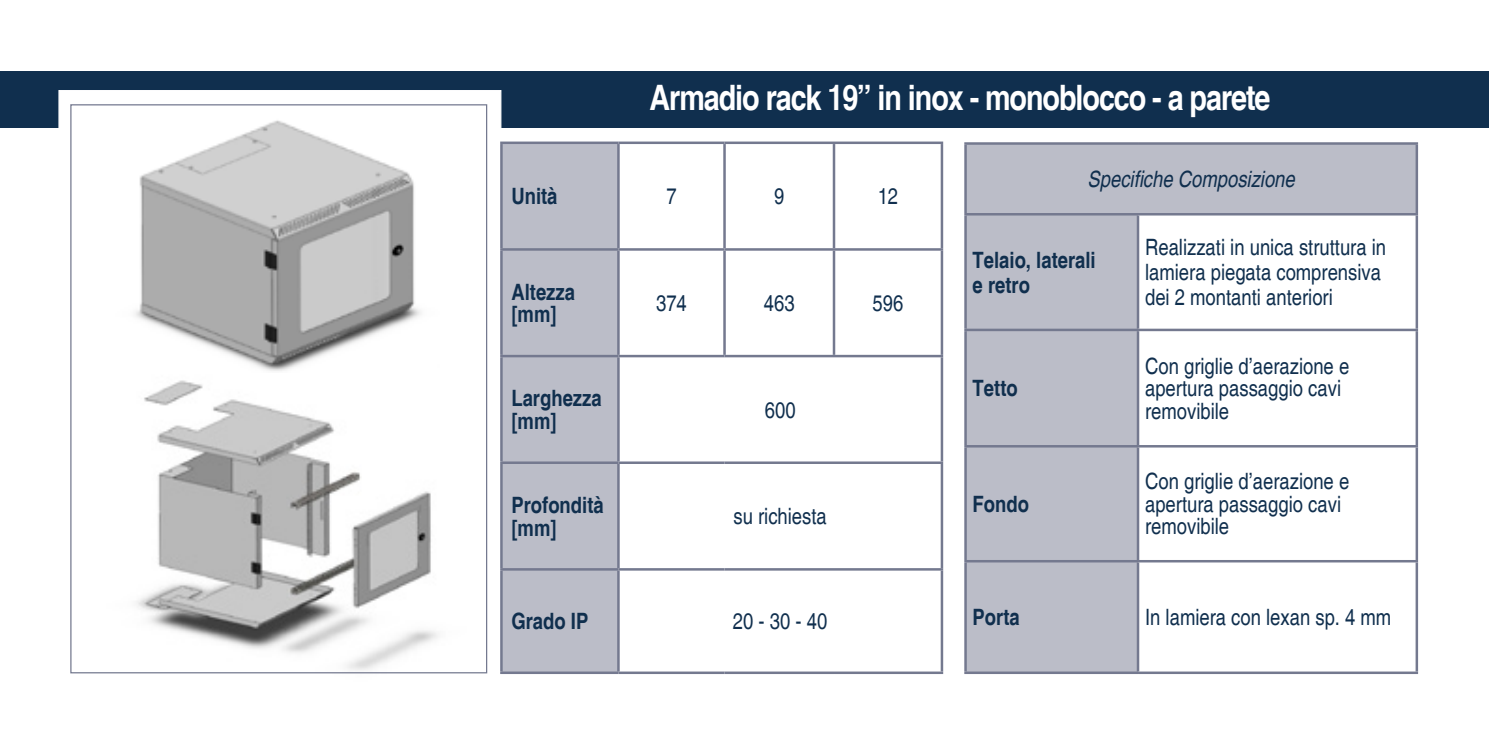
<style>
.page{position:relative;width:1489px;height:745px;background:#fff}
.page>*{position:absolute;margin:0;border:0;box-sizing:border-box;transform-origin:0 0}
.t1{font:700 condensed 35px "Helvetica";letter-spacing:-.03em;color:#fff}
.t2{font:condensed 22.5px/25px "Helvetica";color:#102f4e}
.t3{font:700 condensed 22.5px/22.5px "Helvetica";color:#102f4e}
.t4{font:italic condensed 22.5px "Helvetica";color:#102f4e}
</style>
<div class="page">
<img style="left:70px;top:363px;width:440px;height:311px">
<div style="left:0;top:71px;width:1488px;height:57px;background:#102f4e"></div>
<div style="left:58px;top:90px;width:443px;height:113px;background:#fff"></div>
<div style="left:966px;top:145px;width:449px;height:526px;background:#bbbdc8"></div>
<svg style="left:1139px;top:215px;width:276px;height:456px"></svg>
<hr style="left:964px;top:145px;width:2px;height:68px;background:#74798f">
<hr style="left:964px;top:142px;width:173px;height:3px;background:#74798f">
<hr style="left:1137px;top:142px;width:280px;height:3px;background:#74798f">
<hr style="left:1415px;top:145px;width:2px;height:68px;background:#74798f">
<hr style="left:964px;top:215px;width:2px;height:113px;background:#74798f">
<hr style="left:964px;top:331px;width:2px;height:113px;background:#74798f">
<hr style="left:964px;top:447px;width:2px;height:112px;background:#74798f">
<hr style="left:964px;top:562px;width:2px;height:109px;background:#74798f">
<hr style="left:964px;top:213px;width:173px;height:2px;background:#74798f">
<hr style="left:964px;top:328px;width:173px;height:3px;background:#74798f">
<hr style="left:964px;top:444px;width:173px;height:3px;background:#74798f">
<hr style="left:964px;top:559px;width:173px;height:3px;background:#74798f">
<hr style="left:1136px;top:215px;width:3px;height:113px;background:#74798f">
<hr style="left:1136px;top:331px;width:3px;height:113px;background:#74798f">
<hr style="left:1136px;top:447px;width:3px;height:112px;background:#74798f">
<hr style="left:1136px;top:562px;width:3px;height:109px;background:#74798f">
<hr style="left:1137px;top:213px;width:280px;height:2px;background:#74798f">
<hr style="left:1415px;top:215px;width:2px;height:113px;background:#74798f">
<hr style="left:1415px;top:331px;width:2px;height:113px;background:#74798f">
<hr style="left:1415px;top:447px;width:2px;height:112px;background:#74798f">
<hr style="left:1415px;top:562px;width:2px;height:109px;background:#74798f">
<hr style="left:1137px;top:328px;width:280px;height:3px;background:#74798f">
<hr style="left:1137px;top:444px;width:280px;height:3px;background:#74798f">
<hr style="left:1137px;top:559px;width:280px;height:3px;background:#74798f">
<hr style="left:964px;top:671px;width:173px;height:2px;background:#74798f">
<hr style="left:1137px;top:671px;width:280px;height:2px;background:#74798f">
<img style="left:82px;top:120px;width:390px;height:252px">
<div style="left:502px;top:144px;width:115px;height:527px;background:#bbbdc8"></div>
<hr style="left:500px;top:144px;width:2px;height:104px;background:#74798f">
<hr style="left:500px;top:250px;width:2px;height:104px;background:#74798f">
<hr style="left:500px;top:357px;width:2px;height:104px;background:#74798f">
<hr style="left:500px;top:463px;width:2px;height:104px;background:#74798f">
<hr style="left:500px;top:570px;width:2px;height:101px;background:#74798f">
<hr style="left:500px;top:141px;width:118px;height:3px;background:#74798f">
<hr style="left:500px;top:248px;width:118px;height:2px;background:#74798f">
<hr style="left:500px;top:354px;width:118px;height:3px;background:#74798f">
<hr style="left:500px;top:461px;width:118px;height:2px;background:#74798f">
<hr style="left:500px;top:567px;width:118px;height:3px;background:#74798f">
<hr style="left:500px;top:671px;width:118px;height:2px;background:#74798f">
<hr style="left:617px;top:144px;width:2px;height:104px;background:#74798f">
<hr style="left:617px;top:250px;width:2px;height:104px;background:#74798f">
<hr style="left:617px;top:357px;width:2px;height:104px;background:#74798f">
<hr style="left:617px;top:463px;width:2px;height:104px;background:#74798f">
<hr style="left:617px;top:570px;width:2px;height:101px;background:#74798f">
<hr style="left:618px;top:141px;width:106px;height:3px;background:#74798f">
<hr style="left:724px;top:141px;width:110px;height:3px;background:#74798f">
<hr style="left:834px;top:141px;width:109px;height:3px;background:#74798f">
<hr style="left:723px;top:144px;width:2px;height:104px;background:#74798f">
<hr style="left:832px;top:144px;width:3px;height:104px;background:#74798f">
<hr style="left:940px;top:144px;width:3px;height:104px;background:#74798f">
<hr style="left:723px;top:250px;width:2px;height:104px;background:#74798f">
<hr style="left:832px;top:250px;width:3px;height:104px;background:#74798f">
<hr style="left:940px;top:250px;width:3px;height:104px;background:#74798f">
<hr style="left:940px;top:357px;width:3px;height:104px;background:#74798f">
<hr style="left:940px;top:463px;width:3px;height:104px;background:#74798f">
<hr style="left:940px;top:570px;width:3px;height:101px;background:#74798f">
<hr style="left:618px;top:248px;width:106px;height:2px;background:#74798f">
<hr style="left:724px;top:248px;width:110px;height:2px;background:#74798f">
<hr style="left:834px;top:248px;width:109px;height:2px;background:#74798f">
<hr style="left:618px;top:354px;width:106px;height:3px;background:#74798f">
<hr style="left:724px;top:354px;width:110px;height:3px;background:#74798f">
<hr style="left:834px;top:354px;width:109px;height:3px;background:#74798f">
<hr style="left:618px;top:461px;width:106px;height:2px;background:#74798f">
<hr style="left:724px;top:461px;width:110px;height:2px;background:#74798f">
<hr style="left:834px;top:461px;width:109px;height:2px;background:#74798f">
<hr style="left:618px;top:567px;width:106px;height:3px;background:#74798f">
<hr style="left:724px;top:567px;width:110px;height:3px;background:#74798f">
<hr style="left:834px;top:567px;width:109px;height:3px;background:#74798f">
<hr style="left:618px;top:671px;width:106px;height:2px;background:#74798f">
<hr style="left:724px;top:671px;width:110px;height:2px;background:#74798f">
<hr style="left:834px;top:671px;width:109px;height:2px;background:#74798f">
<p class="t1" style="left:649px;top:77px;width:622px">Armadio rack 19” in inox - monoblocco - a parete</p>
<p class="t3" style="left:511px;top:185px;width:48px">Unità</p>
<p class="t2" style="left:666px;top:184px;width:12px">7</p>
<p class="t2" style="left:774px;top:184px;width:12px">9</p>
<p class="t2" style="left:877px;top:184px;width:22px">12</p>
<p class="t3" style="left:511px;top:280px;width:65px">Altezza [mm]</p>
<p class="t2" style="left:656px;top:290px;width:32px">374</p>
<p class="t2" style="left:763px;top:290px;width:32px">463</p>
<p class="t2" style="left:872px;top:290px;width:32px">596</p>
<p class="t3" style="left:511px;top:387px;width:92px">Larghezza [mm]</p>
<p class="t2" style="left:764px;top:397px;width:32px">600</p>
<p class="t3" style="left:511px;top:493px;width:94px">Profondità [mm]</p>
<p class="t2" style="left:733px;top:503px;width:95px">su richiesta</p>
<p class="t3" style="left:511px;top:610px;width:78px">Grado IP</p>
<p class="t2" style="left:733px;top:608px;width:96px">20 - 30 - 40</p>
<p class="t4" style="left:1087px;top:165px;width:209px">Specifiche Composizione</p>
<p class="t3" style="left:972px;top:248px;width:125px">Telaio, laterali</p>
<p class="t3" style="left:972px;top:273px;width:59px">e retro</p>
<p class="t3" style="left:972px;top:377px;width:47px">Tetto</p>
<p class="t3" style="left:972px;top:492px;width:58px">Fondo</p>
<p class="t2" style="left:1144px;top:235px;width:242px">Realizzati in unica struttura in lamiera piegata comprensiva dei 2 montanti anteriori</p>
<p class="t2" style="left:1144px;top:353px;width:206px">Con griglie d’aerazione e</p>
<p class="t2" style="left:1144px;top:377px;width:197px;line-height:22.5px">apertura passaggio cavi removibile</p>
<p class="t2" style="left:1144px;top:469px;width:206px">Con griglie d’aerazione e</p>
<p class="t2" style="left:1144px;top:492px;width:197px;line-height:22.5px">apertura passaggio cavi removibile</p>
<p class="t3" style="left:972px;top:605px;width:49px">Porta</p>
<p class="t2" style="left:1144px;top:604px;width:248px">In lamiera con lexan sp. 4 mm</p>
</div>
